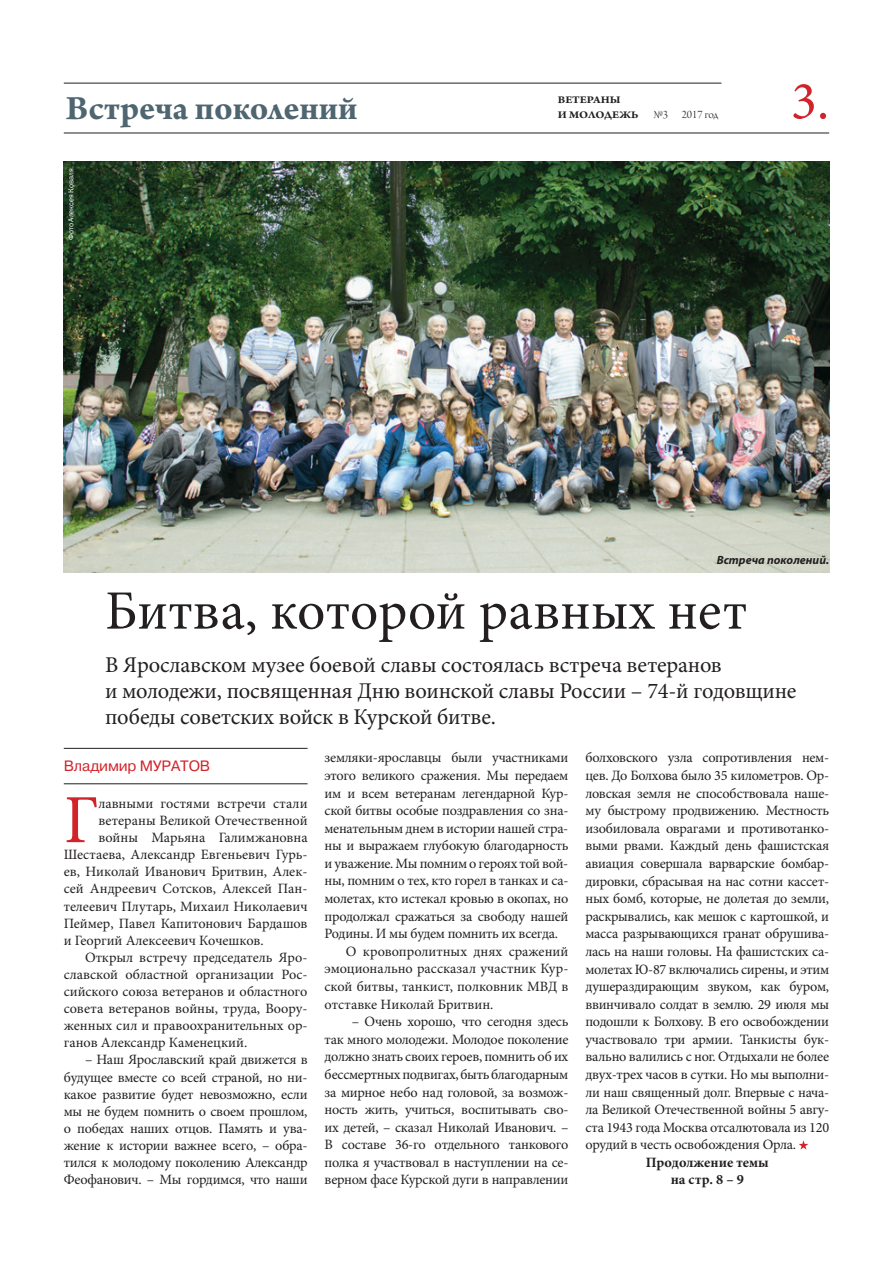
<style>
.page{position:relative;width:893px;height:1263px;background:#fff}
.page>*{position:absolute;margin:0;border:0;box-sizing:border-box;transform-origin:0 0}
.t1{font:69px "Minion Pro";color:#d1232a}
.t2{font:55.5px "Minion Pro";color:#231f20}
.t3{font:54px "Minion Pro";color:#d1232a}
.t4{font:700 36px "Arno Pro";color:#4f6570}
.t5{font:22.5px/26.1px "Minion Pro";letter-spacing:-.01em;color:#231f20}
.t6{font:15px "Pragmatica";letter-spacing:-.01em;color:#d1232a}
.t7{font:14.25px/17.5px "Minion Pro";letter-spacing:-.01em;color:#231f20;text-align:justify}
.t8{font:14.25px "Minion Pro";letter-spacing:.01em;color:#231f20}
.t9{font:700 14.25px/17.5px "Minion Pro";color:#231f20;text-align:center}
.t10{font:italic 700 12px "Myriad Pro";color:#231f20}
.t11{font:12px "Arno Pro Light Display";color:#231f20}
.t12{font:700 10.8px/15px "Arno Pro";letter-spacing:-.005em;color:#231f20;scale:1.11 1}
.t13{font:7.5px "Franklin Gothic Book C";color:#fff}
</style>
<div class="page">
<hr style="left:64px;top:133px;width:765px;height:1px;background:#231f20">
<hr style="left:64px;top:83px;width:657px;height:1px;background:#231f20">
<img style="left:64px;top:162px;width:765px;height:411px">
<hr style="left:64px;top:748px;width:244px;height:1px;background:#231f20">
<hr style="left:64px;top:783px;width:244px;height:1px;background:#231f20">
<svg style="left:799px;top:1140px;width:9px;height:10px"></svg>
<h3 class="t4" style="left:66px;top:87px;width:293px">Встреча поколений</h3>
<p class="t13" style="left:67px;top:240px;width:76px;rotate:-90deg">Фото Алексея Коваля.</p>
<p class="t12" style="left:558px;top:93px;width:74px">ВЕТЕРАНЫ<br>И МОЛОДЕЖЬ</p>
<p class="t11" style="left:654px;top:108px;width:66px">№3 2017 год</p>
<h3 class="t3" style="left:791px;top:65px;width:40px">3.</h3>
<p class="t10" style="left:717px;top:552px;width:114px">Встреча поколений.</p>
<h2 class="t2" style="left:105px;top:574px;width:644px">Битва, которой равных нет</h2>
<h3 class="t5" style="left:105px;top:652px;width:693px">В Ярославском музее боевой славы состоялась встреча ветеранов<br>и молодежи, посвященная Дню воинской славы России – 74-й годовщине победы советских войск в Курской битве.</h3>
<p class="t6" style="left:64px;top:756px;width:148px">Владимир МУРАТОВ</p>
<h1 class="t1" style="left:64px;top:774px;width:36px">Г</h1>
<p class="t8" style="left:98px;top:794px;width:211px">лавными гостями встречи стали</p>
<p class="t7" style="left:325px;top:749px;width:245px">земляки-ярославцы были участниками</p>
<p class="t7" style="left:325px;top:767px;width:245px">этого великого сражения. Мы передаем</p>
<p class="t7" style="left:325px;top:784px;width:245px">им и всем ветеранам легендарной Кур-</p>
<p class="t7" style="left:325px;top:802px;width:245px">ской битвы особые поздравления со зна-</p>
<p class="t7" style="left:325px;top:819px;width:245px">менательным днем в истории нашей стра-</p>
<p class="t7" style="left:325px;top:837px;width:245px">ны и выражаем глубокую благодарность</p>
<p class="t7" style="left:325px;top:855px;width:245px">и уважение. Мы помним о героях той вой-</p>
<p class="t7" style="left:325px;top:872px;width:245px">ны, помним о тех, кто горел в танках и са-</p>
<p class="t7" style="left:325px;top:890px;width:245px">молетах, кто истекал кровью в окопах, но</p>
<p class="t7" style="left:325px;top:907px;width:245px">продолжал сражаться за свободу нашей</p>
<p class="t7" style="left:325px;top:925px;width:235px">Родины. И мы будем помнить их всегда.</p>
<p class="t7" style="left:346px;top:942px;width:224px">О кровопролитных днях сражений</p>
<p class="t7" style="left:325px;top:960px;width:245px">эмоционально рассказал участник Кур-</p>
<p class="t7" style="left:325px;top:978px;width:245px">ской битвы, танкист, полковник МВД в</p>
<p class="t7" style="left:325px;top:995px;width:170px">отставке Николай Бритвин.</p>
<p class="t7" style="left:325px;top:1013px;width:245px;text-indent:27px">– Очень хорошо, что сегодня здесь так много молодежи. Молодое поколение должно знать своих героев, помнить об их бессмертных подвигах, быть благодарным за мирное небо над головой, за возмож&shy;ность жить, учиться, воспитывать сво&shy;их детей, – сказал Николай Иванович. – В составе 36-го отдельного танкового полка я участвовал в наступлении на се&shy;верном фасе Курской дуги в направлении</p>
<p class="t7" style="left:585px;top:749px;width:245px">болховского узла сопротивления нем&shy;цев. До Болхова было 35 километров. Ор&shy;ловская земля не способствовала наше&shy;му быстрому продвижению. Местность изобиловала оврагами и противотанко&shy;выми рвами. Каждый день фашистская авиация совершала варварские бомбар&shy;дировки, сбрасывая на нас сотни кассет&shy;ных бомб, которые, не долетая до земли, раскрывались, как мешок с картошкой, и масса разрывающихся гранат обрушива&shy;лась на наши головы. На фашистских са&shy;молетах Ю-87 включались сирены, и этим душераздирающим звуком, как буром, ввинчивало солдат в землю. 29 июля мы подошли к Болхову. В его освобождении участвовало три армии. Танкисты бук&shy;вально валились с ног. Отдыхали не более двух-трех часов в сутки. Но мы выполни&shy;ли наш священный долг. Впервые с нача&shy;ла Великой Отечественной войны 5 авгу&shy;ста 1943 года Москва отсалютовала из 120 орудий в честь освобождения Орла.</p>
<p class="t9" style="left:646px;top:1153px;width:125px">Продолжение темы на стр. 8 – 9</p>
<p class="t7" style="left:98px;top:812px;width:211px">ветераны Великой Отечественной</p>
<p class="t7" style="left:98px;top:829px;width:211px">войны Марьяна Галимжановна</p>
<p class="t7" style="left:64px;top:846px;width:245px">Шестаева, Александр Евгеньевич Гурь-</p>
<p class="t7" style="left:64px;top:863px;width:245px">ев, Николай Иванович Бритвин, Алек-</p>
<p class="t7" style="left:64px;top:880px;width:245px">сей Андреевич Сотсков, Алексей Пан-</p>
<p class="t7" style="left:64px;top:897px;width:245px">телеевич Плутарь, Михаил Николаевич</p>
<p class="t7" style="left:64px;top:914px;width:245px">Пеймер, Павел Капитонович Бардашов</p>
<p class="t7" style="left:64px;top:931px;width:202px">и Георгий Алексеевич Кочешков.</p>
<p class="t7" style="left:85px;top:948px;width:224px">Открыл встречу председатель Яро-</p>
<p class="t7" style="left:64px;top:966px;width:245px">славской областной организации Рос-</p>
<p class="t7" style="left:64px;top:983px;width:245px">сийского союза ветеранов и областного</p>
<p class="t7" style="left:64px;top:1000px;width:245px">совета ветеранов войны, труда, Воору-</p>
<p class="t7" style="left:64px;top:1017px;width:245px">женных сил и правоохранительных ор-</p>
<p class="t7" style="left:64px;top:1034px;width:185px">ганов Александр Каменецкий.</p>
<p class="t7" style="left:64px;top:1051px;width:245px;line-height:17.1px;text-indent:21px">– Наш Ярославский край движется в будущее вместе со всей страной, но ни&shy;какое развитие будет невозможно, если мы не будем помнить о своем прошлом, о победах наших отцов. Память и ува&shy;жение к истории важнее всего, – обра&shy;тился к молодому поколению Александр Феофанович. – Мы гордимся, что наши</p>
</div>
